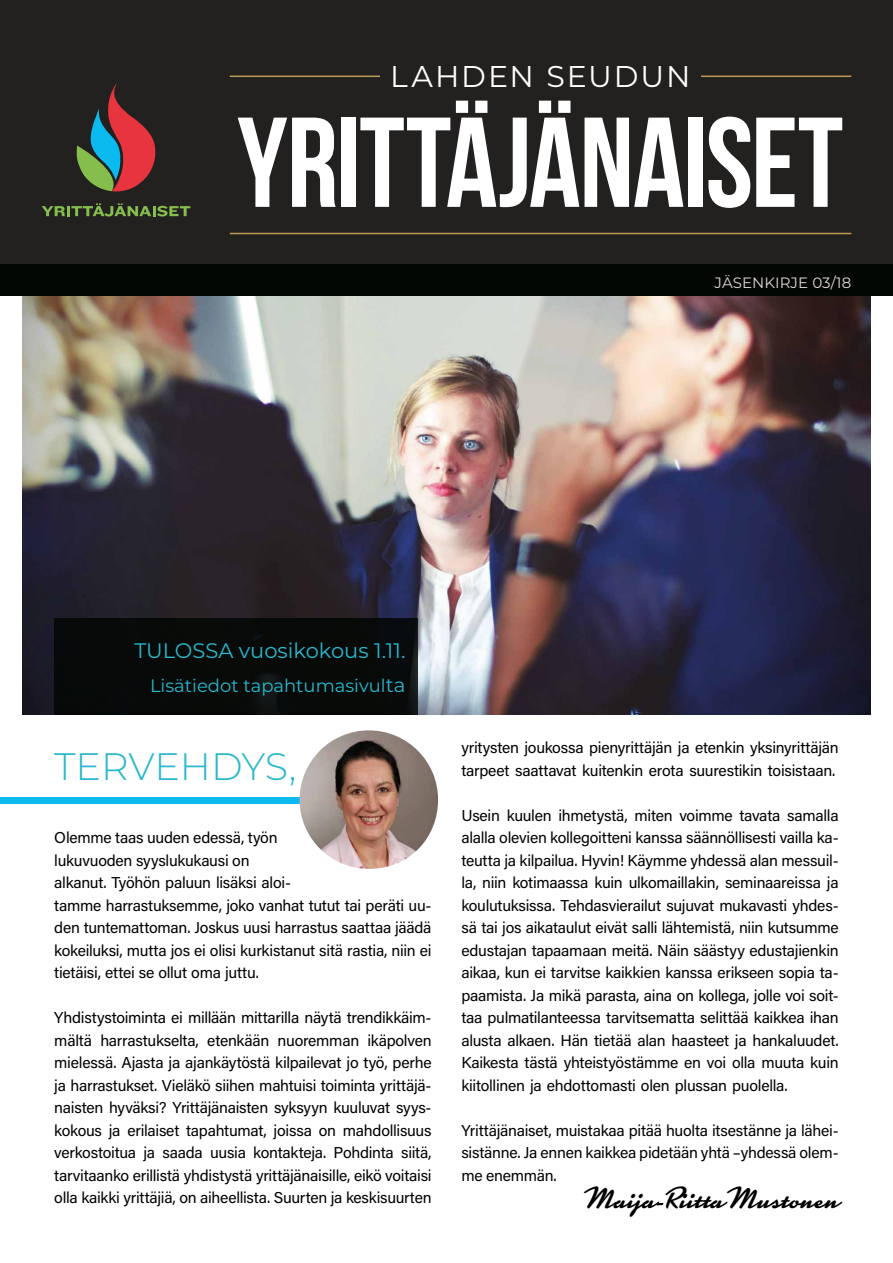
<style>
.page{position:relative;width:893px;height:1263px;background:#fff}
.page>*{position:absolute;margin:0;border:0;box-sizing:border-box;transform-origin:0 0}
.t1{font:127.5px "Bebas Neue";letter-spacing:-.01em;color:#fff}
.t2{font:300 38.25px "Montserrat";color:#29b8ce}
.t3{font:30px "Kinescope";letter-spacing:.005em;color:#000}
.t4{font:30px "Montserrat";letter-spacing:.065em;color:#fff}
.t5{font:21px "Montserrat";color:#29b8ce}
.t6{font:18px "Montserrat";color:#29b8ce}
.t7{font:15.75px/22.5px "Acumin Pro";letter-spacing:-.015em;color:#000;text-align:justify}
.t8{font:15px "Montserrat";letter-spacing:.005em;color:#dfd7d5}
.s1{font-size:19.8px}
</style>
<div class="page">
<img style="left:23px;top:296px;width:847px;height:418px">
<div style="left:54px;top:618px;width:364px;height:96px;background:#030704"></div>
<div style="left:0;top:0;width:893px;height:275px;background:#232120"></div>
<hr style="left:230px;top:76px;width:150px;height:1px;background:#c09b57">
<hr style="left:701px;top:76px;width:150px;height:1px;background:#c09b57">
<hr style="left:230px;top:233px;width:621px;height:1px;background:#c09b57">
<svg style="left:42px;top:203px;width:148px;height:13px"></svg>
<svg style="left:76px;top:82px;width:79px;height:110px"></svg>
<div style="left:0;top:265px;width:893px;height:31px;background:#030704"></div>
<div style="left:0;top:797px;width:325px;height:7px;background:#0bbbef"></div>
<img style="left:300px;top:730px;width:138px;height:139px;border-radius:69px">
<h3 class="t4" style="left:390px;top:56px;width:302px">LAHDEN SEUDUN</h3>
<h1 class="t1" style="left:237px;top:93px;width:608px">YRITTÄJÄNAISET</h1>
<p class="t8" style="left:715px;top:272px;width:138px">JÄSENKIRJE 03/18</p>
<h3 class="t5" style="left:134px;top:636px;width:273px">TULOSSA vuosikokous 1.11.</h3>
<p class="t6" style="left:150px;top:674px;width:257px">Lisätiedot tapahtumasivul<span class="s1">ta</span></p>
<h2 class="t2" style="left:54px;top:740px;width:244px">TERVEHDYS,</h2>
<p class="t7" style="left:54px;top:826px;width:379px;text-align:left">Olemme taas uuden edessä, työn<br>lukuvuoden syyslukukausi on<br>alkanut. Työhön paluun lisäksi aloi-<br>tamme harrastuksemme, joko vanhat tutut tai peräti uu&shy;den tuntemattoman. Joskus uusi harrastus saattaa jäädä kokeiluksi, mutta jos ei olisi kurkistanut sitä rastia, niin ei tietäisi, ettei se ollut oma juttu.</p>
<p class="t7" style="left:54px;top:1006px;width:379px">Yhdistystoiminta ei millään mittarilla näytä trendikkäim&shy;mältä harrastukselta, etenkään nuoremman ikäpolven mielessä. Ajasta ja ajankäytöstä kilpailevat jo työ, perhe ja harrastukset. Vieläkö siihen mahtuisi toiminta yrittäjä&shy;naisten hyväksi? Yrittäjänaisten syksyyn kuuluvat syys&shy;kokous ja erilaiset tapahtumat, joissa on mahdollisuus verkostoitua ja saada uusia kontakteja. Pohdinta siitä, tarvitaanko erillistä yhdistystä yrittäjänaisille, eikö voitaisi olla kaikki yrittäjiä, on aiheellista. Suurten ja keskisuurten</p>
<p class="t7" style="left:461px;top:736px;width:379px">yritysten joukossa pienyrittäjän ja etenkin yksinyrittäjän tarpeet saattavat kuitenkin erota suurestikin toisistaan.</p>
<p class="t7" style="left:461px;top:803px;width:379px">Usein kuulen ihmetystä, miten voimme tavata samalla alalla olevien kollegoitteni kanssa säännöllisesti vailla ka&shy;teutta ja kilpailua. Hyvin! Käymme yhdessä alan messuil&shy;la, niin kotimaassa kuin ulkomaillakin, seminaareissa ja koulutuksissa. Tehdasvierailut sujuvat mukavasti yhdes&shy;sä tai jos aikataulut eivät salli lähtemistä, niin kutsumme edustajan tapaamaan meitä. Näin säästyy edustajienkin aikaa, kun ei tarvitse kaikkien kanssa erikseen sopia ta&shy;paamista. Ja mikä parasta, aina on kollega, jolle voi soit&shy;taa pulmatilanteessa tarvitsematta selittää kaikkea ihan alusta alkaen. Hän tietää alan haasteet ja hankaluudet.<br>Kaikesta tästä yhteistyöstämme en voi olla muuta kuin kiitollinen ja ehdottomasti olen plussan puolella.</p>
<p class="t7" style="left:461px;top:1118px;width:379px">Yrittäjänaiset, muistakaa pitää huolta itsestänne ja lähei&shy;sistänne. Ja ennen kaikkea pidetään yhtä –yhdessä olem&shy;me enemmän.</p>
<h3 class="t3" style="left:587px;top:1180px;width:254px">Maija-Riitta Mustonen</h3>
</div>
